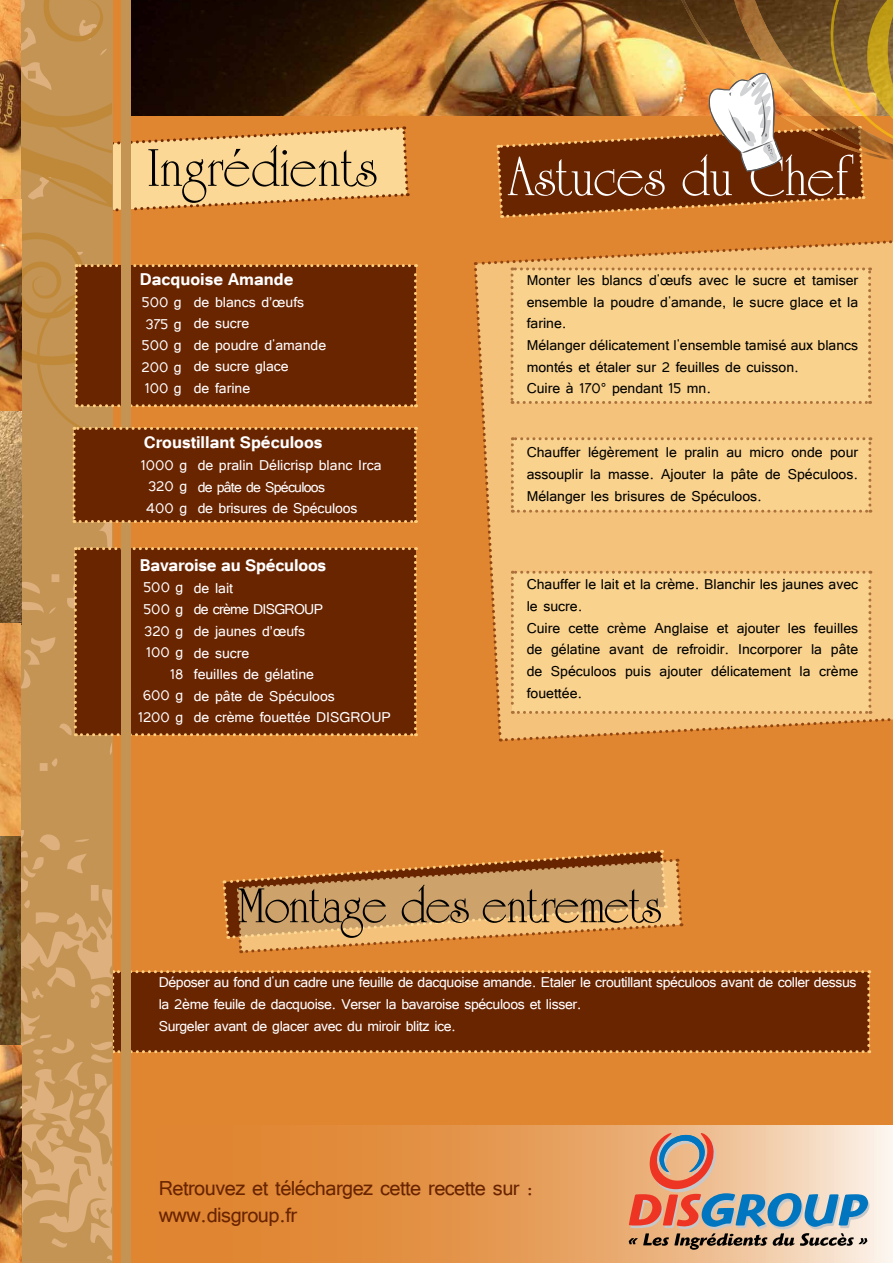
<style>
.page{position:relative;width:893px;height:1263px;background:#e08530}
.page>*{position:absolute;margin:0;border:0;box-sizing:border-box;transform-origin:0 0}
.t1{font:57px "University Roman";color:#fff}
.t2{font:57px "University Roman";color:#000}
.t3{font:52.5px "University Roman";letter-spacing:-.02em;color:#000}
.t4{font:25.5px/27px "Tunga";letter-spacing:-.02em;color:#692400}
.t5{font:700 21px "Tunga";color:#fff}
.t6{font:18px/21.6px "Tunga";color:#000}
.t7{font:18px/21.6px "Tunga";letter-spacing:-.02em;color:#fff}
.t8{font:18px/21.6px "Tunga";color:#fff}
</style>
<div class="page">
<svg style="left:112px;top:1126px;width:781px;height:137px"></svg>
<img style="left:130px;top:0;width:365px;height:116px">
<div style="left:112px;top:970px;width:758px;height:83px;background:#692400"></div>
<svg style="left:112px;top:125px;width:298px;height:88px"></svg>
<svg style="left:21px;top:523px;width:91px;height:740px;background:#c99a5d"></svg>
<svg style="left:21px;top:0;width:91px;height:523px;background:#c39350"></svg>
<div style="left:74px;top:547px;width:343px;height:189px;background:#692400"></div>
<div style="left:75px;top:264px;width:342px;height:143px;background:#692400"></div>
<img style="left:0;top:0;width:21px;height:1045px">
<img style="left:0;top:1045px;width:21px;height:218px">
<div style="left:121px;top:0;width:9px;height:1263px;background:#c39453"></div>
<svg style="left:629px;top:1133px;width:240px;height:117px;background:#c7ac9c"></svg>
<svg style="left:222px;top:850px;width:462px;height:104px"></svg>
<img style="left:495px;top:0;width:398px;height:218px">
<svg style="left:474px;top:240px;width:419px;height:502px;background:#f3c47e"></svg>
<div style="left:73px;top:427px;width:344px;height:96px;background:#692400"></div>
<h1 class="t2" style="left:147px;top:135px;width:231px">Ingrédients</h1>
<p class="t5" style="left:140px;top:266px;width:155px">Dacquoise Amande</p>
<p class="t8" style="left:194px;top:290px;width:134px">de blancs d’œufs<br>de sucre<br>de poudre d'amande de sucre glace<br>de farine</p>
<p class="t7" style="left:141px;top:290px;width:42px;text-align:justify">500 g 375 g 500 g 200 g 100 g</p>
<p class="t5" style="left:144px;top:429px;width:180px">Croustillant Spéculoos</p>
<p class="t7" style="left:198px;top:453px;width:185px">de pralin Délicrisp blanc Irca de pâte de Spéculoos<br>de brisures de Spéculoos</p>
<p class="t7" style="left:141px;top:452px;width:48px;text-align:justify">1000 g 320 g 400 g</p>
<p class="t5" style="left:140px;top:552px;width:188px">Bavaroise au Spéculoos</p>
<p class="t8" style="left:194px;top:576px;width:199px">de lait<br>de crème DISGROUP<br>de jaunes d’œufs<br>de sucre<br>feuilles de gélatine<br>de pâte de Spéculoos<br>de crème fouettée DISGROUP</p>
<p class="t8" style="left:138px;top:575px;width:47px;text-align:right">500 g<br>500 g<br>320 g<br>100 g<br>18<br>600 g<br>1200 g</p>
<h1 class="t1" style="left:507px;top:144px;width:343px">Astuces du Chef</h1>
<p class="t6" style="left:527px;top:268px;width:333px">Monter les blancs d'œufs avec le sucre et tamiser ensemble la poudre d'amande, le sucre glace et la farine.<br>Mélanger délicatement l'ensemble tamisé aux blancs montés et étaler sur 2 feuilles de cuisson.<br>Cuire à 170° pendant 15 mn.</p>
<p class="t6" style="left:527px;top:440px;width:333px;text-align:justify">Chauffer légèrement le pralin au micro onde pour assouplir la masse. Ajouter la pâte de Spéculoos.<br>Mélanger les brisures de Spéculoos.</p>
<p class="t6" style="left:527px;top:572px;width:333px">Chauffer le lait et la crème. Blanchir les jaunes avec le sucre.<br>Cuire cette crème Anglaise et ajouter les feuilles de gélatine avant de refroidir. Incorporer la pâte de Spéculoos puis ajouter délicatement la crème fouettée.</p>
<h2 class="t3" style="left:237px;top:875px;width:425px">Montage des entremets</h2>
<p class="t7" style="left:159px;top:970px;width:699px">Déposer au fond d'un cadre une feuille de dacquoise amande. Etaler le croutillant spéculoos avant de coller dessus la 2ème feuile de dacquoise. Verser la bavaroise spéculoos et lisser.<br>Surgeler avant de glacer avec du miroir blitz ice.</p>
<h3 class="t4" style="left:159px;top:1172px;width:376px">Retrouvez et téléchargez cette recette sur : www.disgroup.fr</h3>
</div>
